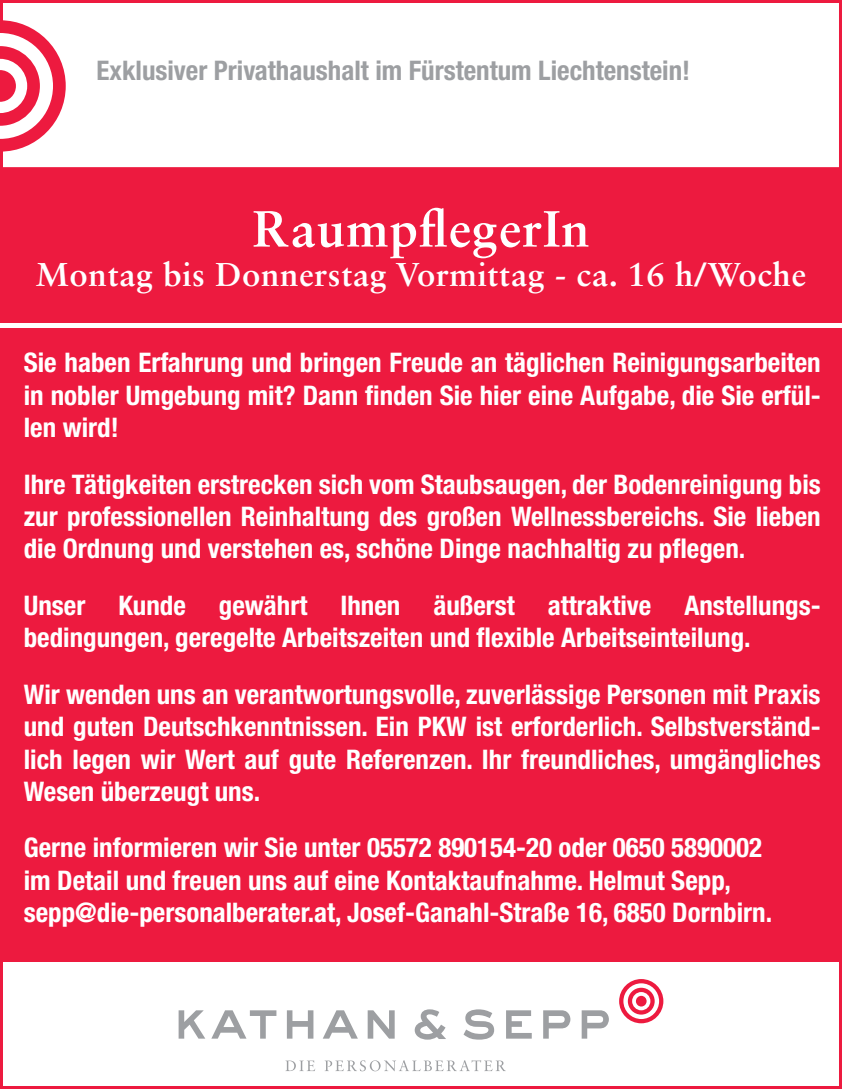
<style>
.page{position:relative;width:842px;height:1089px;background:#fff}
.page>*{position:absolute;margin:0;border:0;box-sizing:border-box;transform-origin:0 0}
.t1{font:700 51px "Sabon LT Std";letter-spacing:.02em;color:#fff}
.t2{font:700 33px "Sabon LT Std";letter-spacing:.02em;color:#fff}
.t3{font:700 condensed 27px/32.4px "Helvetica Neue LT Std";color:#fff;text-align:justify}
.t4{font:700 condensed 27px "Helvetica Neue LT Std";color:#9d9fa2}
</style>
<div class="page">
<svg style="left:619px;top:979px;width:44px;height:44px"></svg>
<svg style="left:179px;top:1010px;width:26px;height:28px"></svg>
<svg style="left:211px;top:1010px;width:65px;height:28px"></svg>
<svg style="left:287px;top:1010px;width:26px;height:28px"></svg>
<svg style="left:323px;top:1010px;width:35px;height:28px"></svg>
<svg style="left:368px;top:1010px;width:27px;height:28px"></svg>
<svg style="left:463px;top:1009px;width:31px;height:30px"></svg>
<svg style="left:506px;top:1010px;width:26px;height:28px"></svg>
<svg style="left:543px;top:1010px;width:27px;height:28px"></svg>
<svg style="left:582px;top:1010px;width:27px;height:28px"></svg>
<svg style="left:285px;top:1060px;width:30px;height:11px"></svg>
<svg style="left:325px;top:1060px;width:181px;height:11px"></svg>
<svg style="left:415px;top:1009px;width:31px;height:30px"></svg>
<div style="left:0;top:0;width:842px;height:170px;border:3px solid #ed1a3f"></div>
<svg style="left:0;top:20px;width:66px;height:132px"></svg>
<div style="left:0;top:170px;width:842px;height:791px;background:#ed1a3f"></div>
<hr style="left:0;top:323px;width:842px;height:4px;background:#fff">
<p class="t4" style="left:97px;top:54px;width:595px">Exklusiver Privathaushalt im Fürstentum Liechtenstein!</p>
<h1 class="t1" style="left:252px;top:197px;width:339px">RaumpflegerIn</h1>
<p class="t2" style="left:36px;top:254px;width:771px">Montag bis Donnerstag Vormittag - ca. 16 h/Woche</p>
<p class="t3" style="left:24px;top:346px;width:798px">Sie haben Erfahrung und bringen Freude an täglichen Reinigungsarbeiten in nobler Umgebung mit? Dann finden Sie hier eine Aufgabe, die Sie erfül&shy;len wird!</p>
<p class="t3" style="left:24px;top:467px;width:798px">Ihre Tätigkeiten erstrecken sich vom Staubsaugen, der Bodenreinigung bis zur professionellen Reinhaltung des großen Wellnessbereichs. Sie lieben die Ordnung und verstehen es, schöne Dinge nachhaltig zu pflegen.</p>
<p class="t3" style="left:24px;top:588px;width:798px">Unser Kunde gewährt Ihnen äußerst attraktive Anstellungs&shy;bedingungen, geregelte Arbeitszeiten und flexible Arbeitseinteilung.</p>
<p class="t3" style="left:24px;top:677px;width:798px">Wir wenden uns an verantwortungsvolle, zuverlässige Personen mit Praxis und guten Deutschkenntnissen. Ein PKW ist erforderlich. Selbstverständ&shy;lich legen wir Wert auf gute Referenzen. Ihr freundliches, umgängliches Wesen überzeugt uns.</p>
<p class="t3" style="left:24px;top:831px;width:750px;text-align:left">Gerne informieren wir Sie unter 05572 890154-20 oder 0650 5890002 im Detail und freuen uns auf eine Kontaktaufnahme. Helmut Sepp, sepp@die-personalberater.at, Josef-Ganahl-Straße 16, 6850 Dornbirn.</p>
</div>
